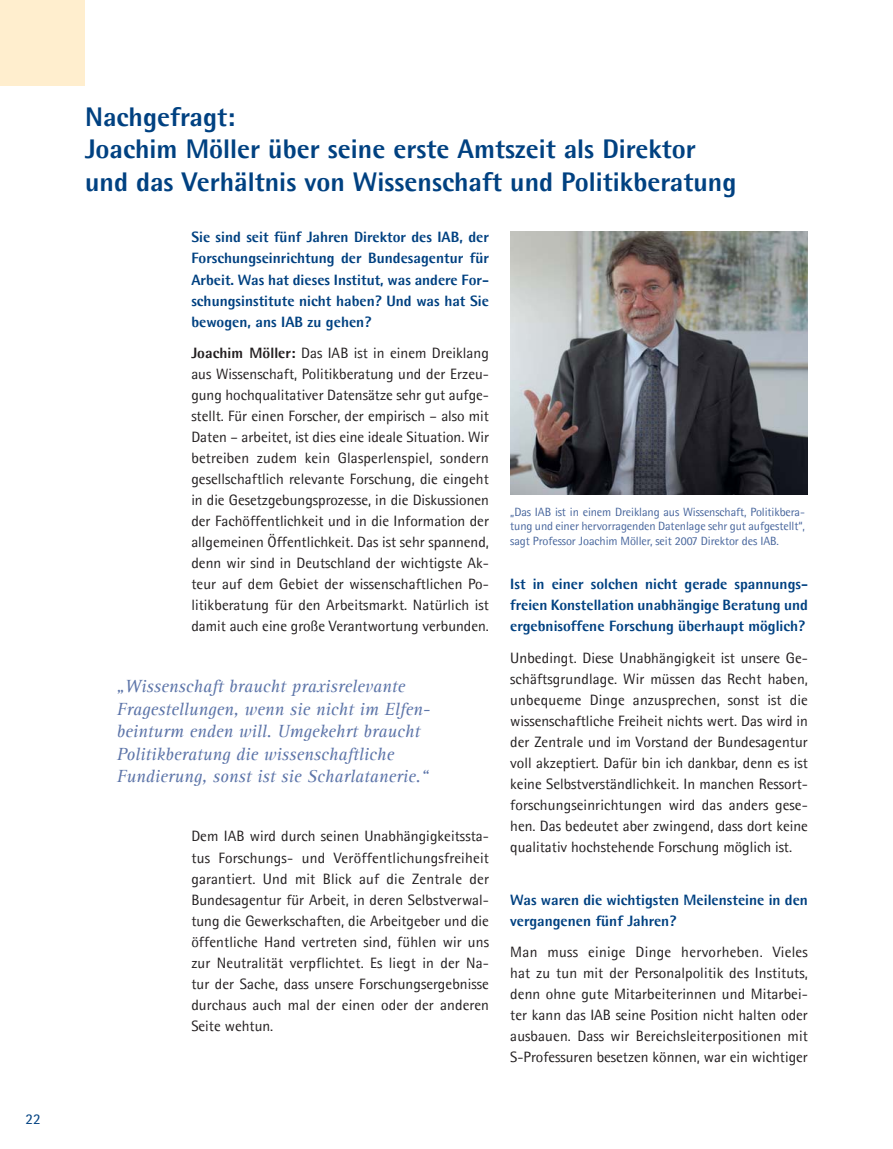
<style>
.page{position:relative;width:893px;height:1149px;background:#fff}
.page>*{position:absolute;margin:0;border:0;box-sizing:border-box;transform-origin:0 0}
.t1{font:800 27px/32.4px "Agfa Rotis Semisans";color:#004181}
.t2{font:italic 18px/22.5px "Agfa Rotis Serif";color:#5d75a9}
.t3{font:15px/21px "Agfa Rotis Semisans";color:#231f20;text-align:justify}
.t4{font:800 15px/21px "Agfa Rotis Semisans";color:#004181;text-align:justify}
.t5{font:15px "Agfa Rotis Semisans";color:#004181}
.t6{font:12px/14.4px "Agfa Rotis Semisans";letter-spacing:-.005em;color:#48669d;text-align:justify}
.s1{font-weight:800}
</style>
<div class="page">
<div style="left:0;top:0;width:85px;height:85px;background:#ffeece"></div>
<img style="left:510px;top:232px;width:298px;height:262px">
<p class="t5" style="left:26px;top:1109px;width:17px">22</p>
<h1 class="t1" style="left:85px;top:100px;width:653px">Nachgefragt:<br>Joachim Möller über seine erste Amtszeit als Direktor und das Verhältnis von Wissenschaft und Politikberatung</h1>
<p class="t4" style="left:191px;top:226px;width:299px">Sie sind seit fünf Jahren Direktor des IAB, der Forschungseinrichtung der Bundesagentur für Arbeit. Was hat dieses Institut, was andere For&shy;schungsinstitute nicht haben? Und was hat Sie bewogen, ans IAB zu gehen?</p>
<p class="t3" style="left:191px;top:342px;width:299px"><span class="s1">Joachim Möller:</span> Das IAB ist in einem Dreiklang aus Wissenschaft, Politikberatung und der Erzeu&shy;gung hochqualitativer Datensätze sehr gut aufge&shy;stellt. Für einen Forscher, der empirisch – also mit Daten – arbeitet, ist dies eine ideale Situation. Wir betreiben zudem kein Glasperlenspiel, sondern gesellschaftlich relevante Forschung, die eingeht in die Gesetzgebungsprozesse, in die Diskussionen der Fachöffentlichkeit und in die Information der allgemeinen Öffentlichkeit. Das ist sehr spannend, denn wir sind in Deutschland der wichtigste Ak&shy;teur auf dem Gebiet der wissenschaftlichen Po&shy;litikberatung für den Arbeitsmarkt. Natürlich ist damit auch eine große Verantwortung verbunden.</p>
<p class="t2" style="left:117px;top:675px;width:315px">„Wissenschaft braucht praxisrelevante Fragestellungen, wenn sie nicht im Elfen&shy;beinturm enden will. Umgekehrt braucht Politikberatung die wissenschaftliche Fundierung, sonst ist sie Scharlatanerie.“</p>
<p class="t3" style="left:191px;top:825px;width:299px">Dem IAB wird durch seinen Unabhängigkeitssta&shy;tus Forschungs- und Veröffentlichungsfreiheit garantiert. Und mit Blick auf die Zentrale der Bundesagentur für Arbeit, in deren Selbstverwal&shy;tung die Gewerkschaften, die Arbeitgeber und die öffentliche Hand vertreten sind, fühlen wir uns zur Neutralität verpflichtet. Es liegt in der Na&shy;tur der Sache, dass unsere Forschungsergebnisse durchaus auch mal der einen oder der anderen Seite wehtun.</p>
<p class="t6" style="left:510px;top:504px;width:296px">„Das IAB ist in einem Dreiklang aus Wissenschaft, Politikbera&shy;tung und einer hervorragenden Datenlage sehr gut aufgestellt“, sagt Professor Joachim Möller, seit 2007 Direktor des IAB.</p>
<p class="t4" style="left:510px;top:573px;width:299px">Ist in einer solchen nicht gerade spannungs&shy;freien Konstellation unabhängige Beratung und ergebnisoffene Forschung überhaupt möglich?</p>
<p class="t3" style="left:510px;top:647px;width:299px">Unbedingt. Diese Unabhängigkeit ist unsere Ge&shy;schäftsgrundlage. Wir müssen das Recht haben, unbequeme Dinge anzusprechen, sonst ist die wissenschaftliche Freiheit nichts wert. Das wird in der Zentrale und im Vorstand der Bundesagentur voll akzeptiert. Dafür bin ich dankbar, denn es ist keine Selbstverständlichkeit. In manchen Ressort&shy;forschungseinrichtungen wird das anders gese&shy;hen. Das bedeutet aber zwingend, dass dort keine qualitativ hochstehende Forschung möglich ist.</p>
<p class="t4" style="left:510px;top:888px;width:299px">Was waren die wichtigsten Meilensteine in den vergangenen fünf Jahren?</p>
<p class="t3" style="left:510px;top:941px;width:299px">Man muss einige Dinge hervorheben. Vieles hat zu tun mit der Personalpolitik des Instituts, denn ohne gute Mitarbeiterinnen und Mitarbei&shy;ter kann das IAB seine Position nicht halten oder ausbauen. Dass wir Bereichsleiterpositionen mit S-Professuren besetzen können, war ein wichtiger</p>
</div>
